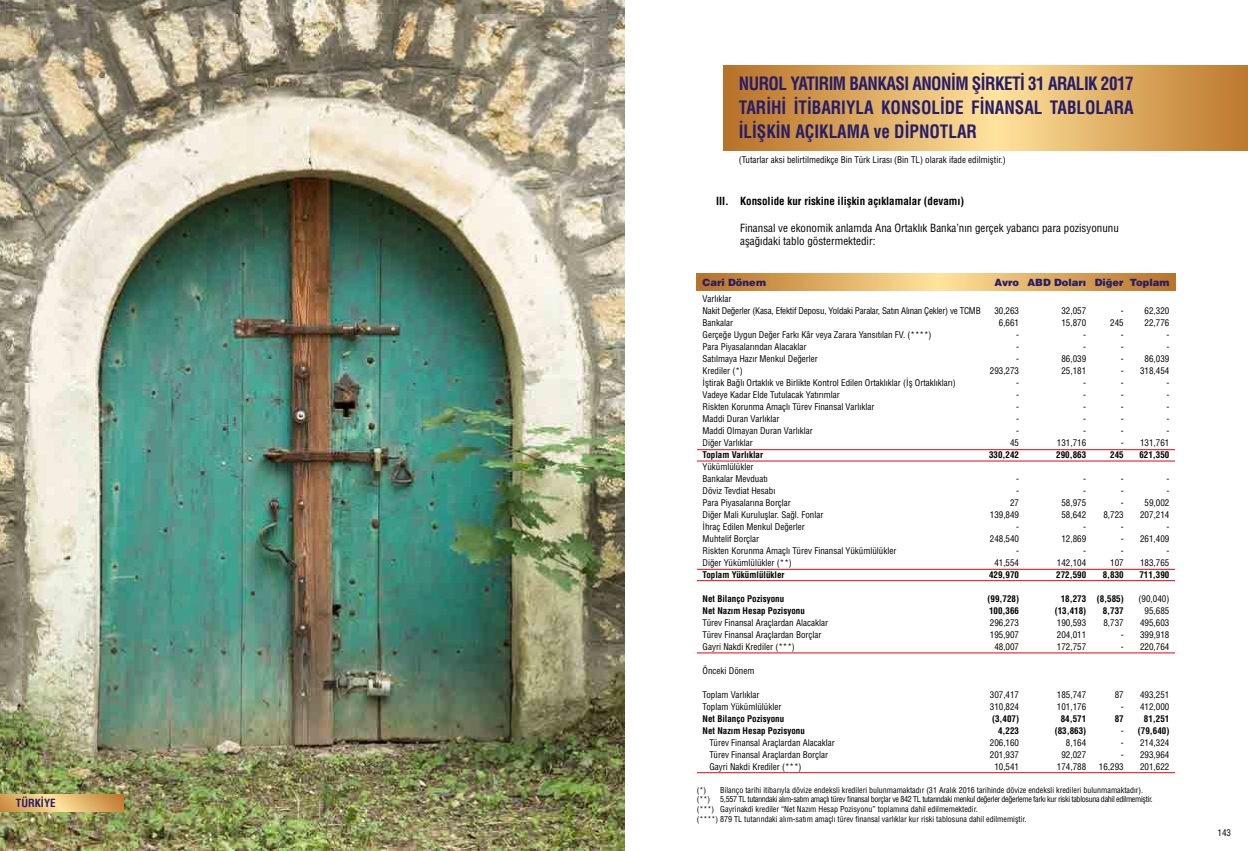
<style>
.page{position:relative;width:1248px;height:851px;background:#fff}
.page>*{position:absolute;margin:0;border:0;box-sizing:border-box;transform-origin:0 0}
.t1{font:700 condensed 18px/24px "Helvetica LT Std";color:#281d67;text-align:justify;scale:.95 1}
.t2{font:condensed 11px/13.5px "Helvetica LT Std";color:#000}
.t3{font:700 condensed 11px "Helvetica LT Std";color:#000}
.t4{font:700 condensed 11px "Helvetica LT Std";color:#281d67}
.t5{font:900 10px "Helvetica LT Std";color:#281d67}
.t6{font:condensed 9px/12px "Helvetica LT Std";color:#000;text-align:right}
.t7{font:700 condensed 9px/12px "Helvetica LT Std";color:#000;text-align:right}
.t8{font:condensed 8px/9.6px "Helvetica LT Std";color:#000}
</style>
<div class="page">
<img style="left:0;top:0;width:624px;height:850px">
<hr style="left:697px;top:449px;width:477px;height:1px;background:#e30613">
<hr style="left:697px;top:568px;width:477px;height:1px;background:#e30613">
<hr style="left:697px;top:460px;width:477px;height:1px;background:#e30613">
<hr style="left:697px;top:580px;width:477px;height:1px;background:#e30613">
<hr style="left:697px;top:652px;width:477px;height:1px;background:#e30613">
<hr style="left:697px;top:772px;width:477px;height:1px;background:#e30613">
<svg style="left:697px;top:274px;width:477px;height:16px;background:#dba960"></svg>
<svg style="left:723px;top:66px;width:524px;height:85px;background:#dbaa61"></svg>
<svg style="left:0;top:794px;width:124px;height:17px;background:#e1b36a"></svg>
<p class="t4" style="left:16px;top:795px;width:41px">TÜRKİYE</p>
<h1 class="t1" style="left:738px;top:72px;width:417px">NUROL YATIRIM BANKASI ANONİM ŞİRKETİ 31 ARALIK 2017<br>TARİHİ İTİBARIYLA KONSOLİDE FİNANSAL TABLOLARA İLİŞKİN AÇIKLAMA ve DİPNOTLAR</h1>
<p class="t6" style="left:738px;top:154px;width:268px">(Tutarlar aksi belirtilmedikçe Bin Türk Lirası (Bin TL) olarak ifade edilmiştir.)</p>
<p class="t3" style="left:716px;top:194px;width:14px">III.</p>
<p class="t3" style="left:740px;top:194px;width:225px">Konsolide kur riskine ilişkin açıklamalar (devamı)</p>
<p class="t2" style="left:740px;top:221px;width:380px">Finansal ve ekonomik anlamda Ana Ortaklık Banka’nın gerçek yabancı para pozisyonunu aşağıdaki tablo göstermektedir:</p>
<p class="t5" style="left:702px;top:276px;width:65px">Cari Dönem</p>
<p class="t5" style="left:994px;top:276px;width:176px">Avro ABD Doları Diğer Toplam</p>
<p class="t6" style="left:989px;top:304px;width:31px">30,263<br>6,661<br>-<br>-<br>-<br>293,273 -<br>-<br>-<br>-<br>-<br>45</p>
<p class="t7" style="left:989px;top:448px;width:31px">330,242</p>
<p class="t6" style="left:989px;top:472px;width:31px">-<br>-<br>27<br>139,849 -<br>248,540 -<br>41,554</p>
<p class="t7" style="left:989px;top:568px;width:31px">429,970</p>
<p class="t7" style="left:987px;top:592px;width:33px;text-align:left">(99,728)<br>100,366</p>
<p class="t6" style="left:989px;top:616px;width:31px;text-align:center">296,273<br>195,907<br>48,007</p>
<p class="t6" style="left:989px;top:688px;width:31px;text-align:left">307,417<br>310,824</p>
<p class="t7" style="left:992px;top:712px;width:28px">(3,407)<br>4,223</p>
<p class="t6" style="left:989px;top:736px;width:31px;text-align:center">206,160<br>201,937<br>10,541</p>
<p class="t8" style="left:697px;top:784px;width:11px">(*)</p>
<p class="t6" style="left:702px;top:292px;width:279px;text-align:left">Varlıklar<br>Nakit Değerler (Kasa, Efektif Deposu, Yoldaki Paralar, Satın Alınan Çekler) ve TCMB Bankalar<br>Gerçeğe Uygun Değer Farkı Kâr veya Zarara Yansıtılan FV. (****)<br>Para Piyasalarından Alacaklar<br>Satılmaya Hazır Menkul Değerler<br>Krediler (*)<br>İştirak Bağlı Ortaklık ve Birlikte Kontrol Edilen Ortaklıklar (İş Ortaklıkları)<br>Vadeye Kadar Elde Tutulacak Yatırımlar<br>Riskten Korunma Amaçlı Türev Finansal Varlıklar<br>Maddi Duran Varlıklar<br>Maddi Olmayan Duran Varlıklar<br>Diğer Varlıklar</p>
<p class="t7" style="left:702px;top:448px;width:62px">Toplam Varlıklar</p>
<p class="t6" style="left:702px;top:460px;width:195px;text-align:left">Yükümlülükler<br>Bankalar Mevduatı<br>Döviz Tevdiat Hesabı<br>Para Piyasalarına Borçlar<br>Diğer Mali Kuruluşlar. Sağl. Fonlar<br>İhraç Edilen Menkul Değerler<br>Muhtelif Borçlar<br>Riskten Korunma Amaçlı Türev Finansal Yükümlülükler<br>Diğer Yükümlülükler (**)</p>
<p class="t7" style="left:702px;top:568px;width:83px">Toplam Yükümlülükler</p>
<p class="t7" style="left:702px;top:592px;width:104px;text-align:left">Net Bilanço Pozisyonu<br>Net Nazım Hesap Pozisyonu</p>
<p class="t6" style="left:702px;top:616px;width:127px;text-align:left">Türev Finansal Araçlardan Alacaklar<br>Türev Finansal Araçlardan Borçlar<br>Gayri Nakdi Krediler (***)</p>
<p class="t6" style="left:702px;top:664px;width:53px">Önceki Dönem</p>
<p class="t6" style="left:702px;top:688px;width:80px;text-align:left">Toplam Varlıklar<br>Toplam Yükümlülükler</p>
<p class="t7" style="left:702px;top:712px;width:104px;text-align:left">Net Bilanço Pozisyonu<br>Net Nazım Hesap Pozisyonu</p>
<p class="t6" style="left:709px;top:736px;width:127px;text-align:left">Türev Finansal Araçlardan Alacaklar<br>Türev Finansal Araçlardan Borçlar<br>Gayri Nakdi Krediler (***)</p>
<p class="t6" style="left:1139px;top:304px;width:31px">62,320<br>22,776 -<br>-<br>86,039<br>318,454 -<br>-<br>-<br>-<br>-<br>131,761</p>
<p class="t7" style="left:1139px;top:448px;width:31px">621,350</p>
<p class="t6" style="left:1139px;top:472px;width:31px">-<br>-<br>59,002<br>207,214 -<br>261,409 -<br>183,765</p>
<p class="t7" style="left:1139px;top:568px;width:31px">711,390</p>
<p class="t6" style="left:1138px;top:592px;width:32px">(90,040)<br>95,685<br>495,603<br>399,918<br>220,764</p>
<p class="t6" style="left:1139px;top:688px;width:31px;text-align:left">493,251<br>412,000</p>
<p class="t7" style="left:1137px;top:712px;width:33px">81,251 (79,640)</p>
<p class="t6" style="left:1139px;top:736px;width:31px;text-align:justify">214,324<br>293,964<br>201,622</p>
<p class="t6" style="left:1056px;top:304px;width:31px">32,057<br>15,870 -<br>-<br>86,039<br>25,181 -<br>-<br>-<br>-<br>-<br>131,716</p>
<p class="t7" style="left:1056px;top:448px;width:31px">290,863</p>
<p class="t6" style="left:1056px;top:472px;width:31px">-<br>-<br>58,975<br>58,642 -<br>12,869 -<br>142,104</p>
<p class="t7" style="left:1056px;top:568px;width:31px">272,590</p>
<p class="t7" style="left:1054px;top:592px;width:33px">18,273 (13,418)</p>
<p class="t6" style="left:1056px;top:616px;width:31px;text-align:justify">190,593<br>204,011<br>172,757</p>
<p class="t6" style="left:1056px;top:688px;width:31px;text-align:left">185,747<br>101,176</p>
<p class="t7" style="left:1054px;top:712px;width:33px">84,571 (83,863)</p>
<p class="t6" style="left:1056px;top:736px;width:31px">8,164<br>92,027<br>174,788</p>
<p class="t6" style="left:1110px;top:304px;width:15px">-<br>245 -<br>-<br>-<br>-<br>-<br>-<br>-<br>-<br>-<br>-</p>
<p class="t7" style="left:1110px;top:448px;width:15px">245</p>
<p class="t6" style="left:1103px;top:472px;width:22px">-<br>-<br>-<br>8,723 -<br>-<br>-<br>107</p>
<p class="t7" style="left:1102px;top:568px;width:22px">8,830</p>
<p class="t7" style="left:1096px;top:592px;width:28px">(8,585)<br>8,737</p>
<p class="t6" style="left:1120px;top:616px;width:4px;text-align:justify;text-indent:-17px">8,737 - -</p>
<p class="t6" style="left:1114px;top:688px;width:10px">87 -</p>
<p class="t7" style="left:1114px;top:712px;width:10px">87</p>
<p class="t6" style="left:1098px;top:724px;width:26px">-<br>-<br>-<br>16,293</p>
<p class="t8" style="left:697px;top:784px;width:457px;text-indent:23px">Bilanço tarihi itibarıyla dövize endeksli kredileri bulunmamaktadır (31 Aralık 2016 tarihinde dövize endeksli kredileri bulunmamaktadır). (**) 5,557 TL tutarındaki alım-satım amaçlı türev finansal borçlar ve 842 TL tutarındaki menkul değerler değerleme farkı kur riski tablosuna dahil edilmemiştir. (***) Gayrinakdi krediler “Net Nazım Hesap Pozisyonu” toplamına dahil edilmemektedir.<br>(****) 879 TL tutarındaki alım-satım amaçlı türev finansal varlıklar kur riski tablosuna dahil edilmemiştir.</p>
<p class="t6" style="left:1217px;top:826px;width:15px">143</p>
</div>
